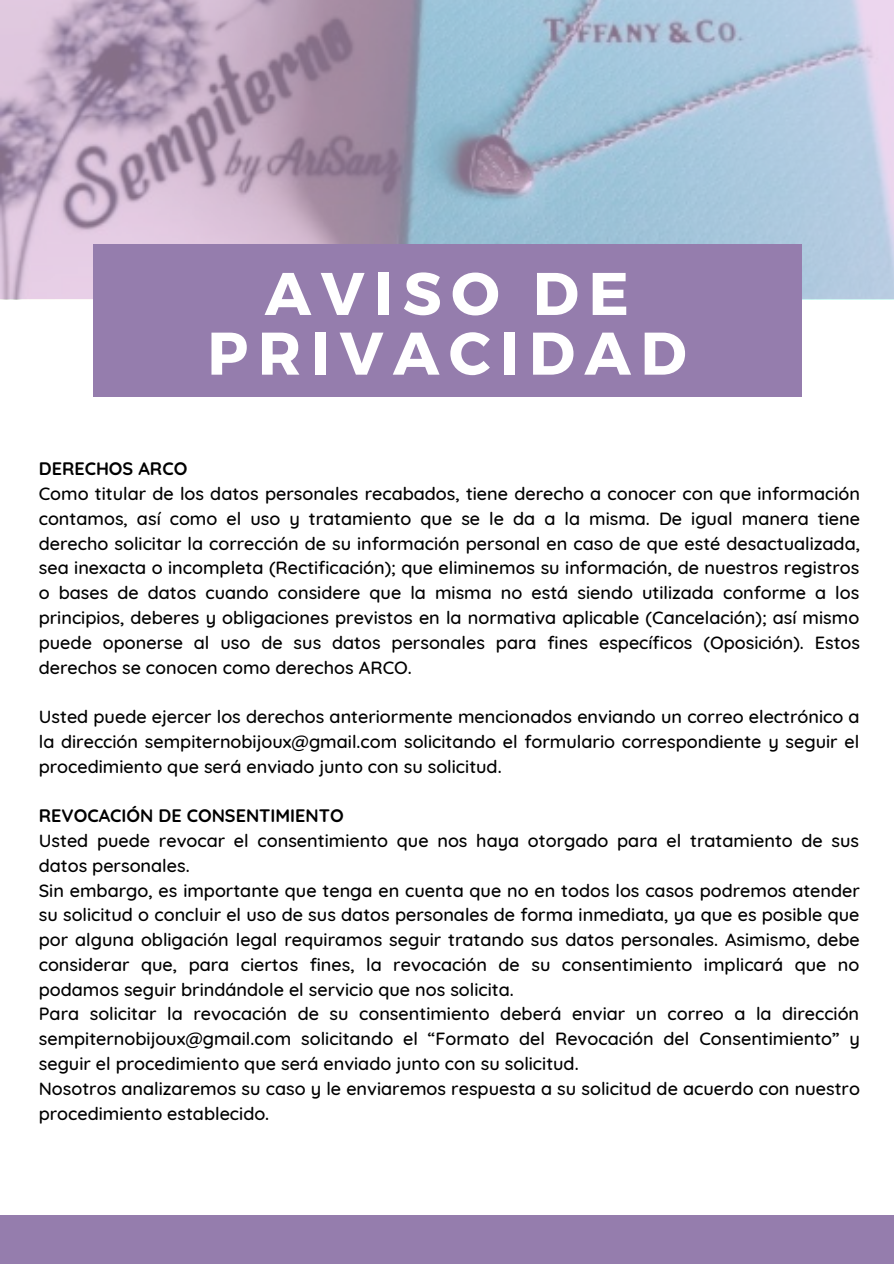
<style>
.page{position:relative;width:894px;height:1264px;background:#fff}
.page>*{position:absolute;margin:0;border:0;box-sizing:border-box;transform-origin:0 0}
.t1{font:700 60px/59.7px "Montserrat";letter-spacing:.16em;color:#fff;text-align:center}
.t2{font:500 18px/24.8px "Quicksand";color:#000;text-align:justify}
.t3{font:700 18px "Quicksand";color:#000}
</style>
<div class="page">
<img style="left:0;top:0;width:893px;height:299px">
<div style="left:93px;top:245px;width:708px;height:152px;background:#957dad"></div>
<div style="left:0;top:1215px;width:893px;height:48px;background:#957dad"></div>
<p class="t1" style="left:207px;top:261px;width:480px">AVISO DE<br>PRIVACIDAD</p>
<p class="t3" style="left:39px;top:457px;width:150px">DERECHOS ARCO</p>
<p class="t2" style="left:39px;top:481px;width:822px">Como titular de los datos personales recabados, tiene derecho a conocer con que información contamos, así como el uso y tratamiento que se le da a la misma. De igual manera tiene derecho solicitar la corrección de su información personal en caso de que esté desactualizada, sea inexacta o incompleta (Rectificación); que eliminemos su información, de nuestros registros o bases de datos cuando considere que la misma no está siendo utilizada conforme a los principios, deberes y obligaciones previstos en la normativa aplicable (Cancelación); así mismo puede oponerse al uso de sus datos personales para fines específicos (Oposición). Estos derechos se conocen como derechos ARCO.</p>
<p class="t2" style="left:39px;top:704px;width:822px">Usted puede ejercer los derechos anteriormente mencionados enviando un correo electrónico a la dirección sempiternobijoux@gmail.com solicitando el formulario correspondiente y seguir el procedimiento que será enviado junto con su solicitud.</p>
<p class="t3" style="left:39px;top:804px;width:306px">REVOCACIÓN DE CONSENTIMIENTO</p>
<p class="t2" style="left:39px;top:827px;width:821px">Usted puede revocar el consentimiento que nos haya otorgado para el tratamiento de sus datos personales.</p>
<p class="t2" style="left:39px;top:877px;width:822px">Sin embargo, es importante que tenga en cuenta que no en todos los casos podremos atender su solicitud o concluir el uso de sus datos personales de forma inmediata, ya que es posible que por alguna obligación legal requiramos seguir tratando sus datos personales. Asimismo, debe considerar que, para ciertos fines, la revocación de su consentimiento implicará que no podamos seguir brindándole el servicio que nos solicita.</p>
<p class="t2" style="left:39px;top:1001px;width:822px">Para solicitar la revocación de su consentimiento deberá enviar un correo a la dirección sempiternobijoux@gmail.com solicitando el “Formato del Revocación del Consentimiento” y seguir el procedimiento que será enviado junto con su solicitud.</p>
<p class="t2" style="left:39px;top:1075px;width:822px">Nosotros analizaremos su caso y le enviaremos respuesta a su solicitud de acuerdo con nuestro procedimiento establecido.</p>
</div>
